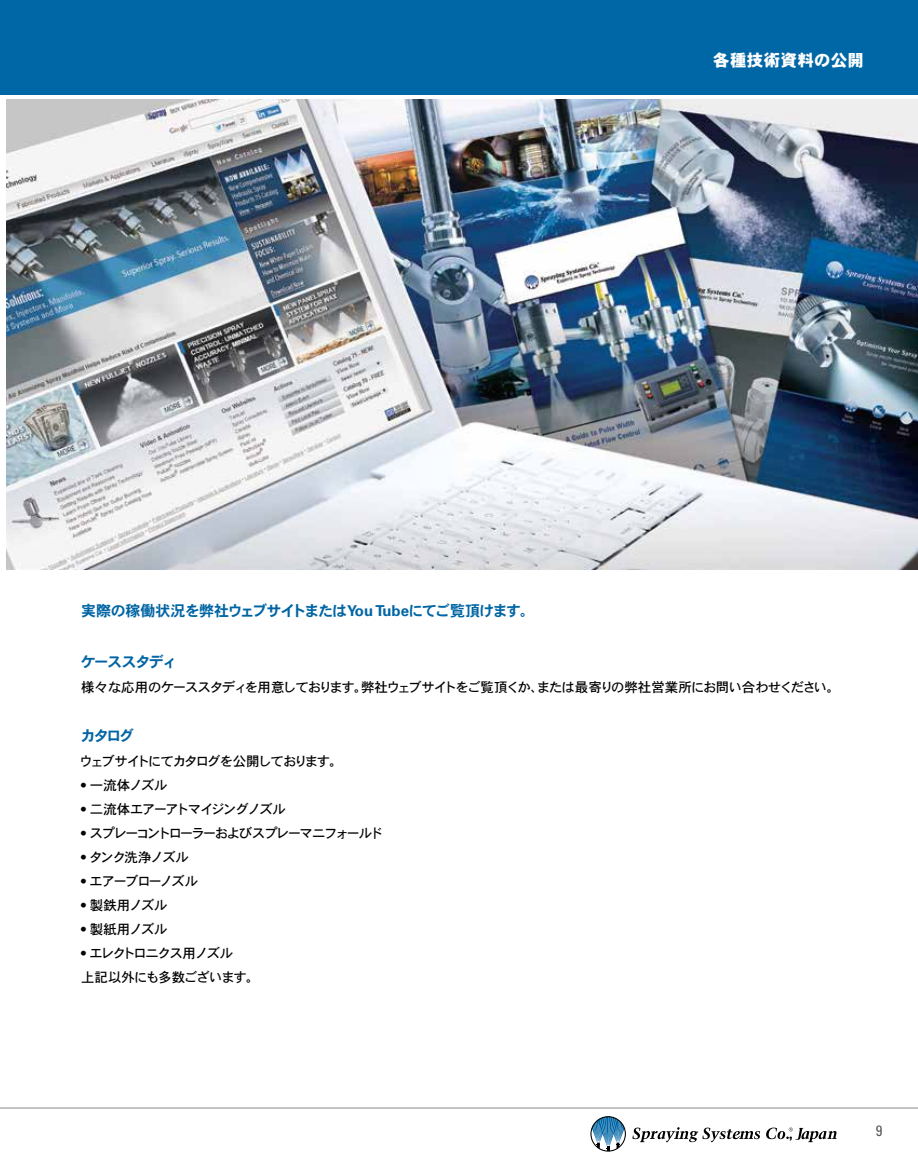
<style>
.page{position:relative;width:918px;height:1175px;background:#fff}
.page>*{position:absolute;margin:0;border:0;box-sizing:border-box;transform-origin:0 0}
.t1{font:16.5px "DFHS Gothic Std W9";letter-spacing:.02em;color:#fff}
.t2{font:15px "DFHS Gothic Std W7";letter-spacing:-.05em;color:#0065a4}
.t3{font:15px "DFHS Gothic Std W7";letter-spacing:-.1em;color:#0065a4}
.t4{font:15px "DFHS Gothic Std W7";letter-spacing:-.07em;color:#0065a4}
.t5{font:condensed 15px "Univers";color:#58585b}
.t6{font:13.5px/24px "DFHS Gothic Std W5";letter-spacing:-.1em;color:#000}
.t7{font:13.5px "DFHS Gothic Std W5";letter-spacing:-.07em;color:#000}
.t8{font:13.5px "DFHS Gothic Std W5";letter-spacing:-.125em;color:#000}
.t9{font:13.5px "DFHS Gothic Std W5";letter-spacing:-.145em;color:#000}
.s1{font-family:"Univers LT Std";font-weight:700}
.s2{font-family:"Univers LT Std"}
</style>
<div class="page">
<div style="left:0;top:0;width:918px;height:94px;background:#0067a6"></div>
<hr style="left:0;top:1107px;width:918px;height:1px;background:#939598">
<svg style="left:590px;top:1116px;width:36px;height:35px"></svg>
<svg style="left:632px;top:1127px;width:128px;height:15px"></svg>
<svg style="left:766px;top:1127px;width:71px;height:15px"></svg>
<img style="left:7px;top:99px;width:911px;height:470px">
<p class="t1" style="left:713px;top:51px;width:152px">各種技術資料の公開</p>
<p class="t2" style="left:81px;top:602px;width:456px">実際の稼働状況を弊社ウェブサイトまたは<span class="s1">You Tube</span>にてご覧頂けます。</p>
<p class="t3" style="left:81px;top:653px;width:98px">ケーススタディ</p>
<p class="t7" style="left:81px;top:679px;width:761px">様々な応用のケーススタディを用意しております。弊社ウェブサイトをご覧頂くか、または最寄りの弊社営業所にお問い合わせください。</p>
<p class="t4" style="left:81px;top:727px;width:55px">カタログ</p>
<p class="t6" style="left:80px;top:749px;width:265px">ウェブサイトにてカタログを公開しております。</p>
<p class="t6" style="left:81px;top:773px;width:88px"><span class="s2">•</span> 一流体ノズル</p>
<p class="t6" style="left:81px;top:797px;width:207px"><span class="s2">•</span> 二流体エアーアトマイジングノズル</p>
<p class="t8" style="left:81px;top:826px;width:304px"><span class="s2">•</span> スプレーコントローラーおよびスプレーマニフォールド</p>
<p class="t6" style="left:81px;top:845px;width:110px"><span class="s2">•</span> タンク洗浄ノズル</p>
<p class="t9" style="left:81px;top:874px;width:119px"><span class="s2">•</span> エアーブローノズル</p>
<p class="t6" style="left:81px;top:893px;width:88px"><span class="s2">•</span> 製鉄用ノズル</p>
<p class="t6" style="left:81px;top:917px;width:88px"><span class="s2">•</span> 製紙用ノズル</p>
<p class="t6" style="left:81px;top:941px;width:180px"><span class="s2">•</span> エレクトロニクス用ノズル<br>上記以外にも多数ございます。</p>
<p class="t5" style="left:876px;top:1121px;width:8px">9</p>
</div>
